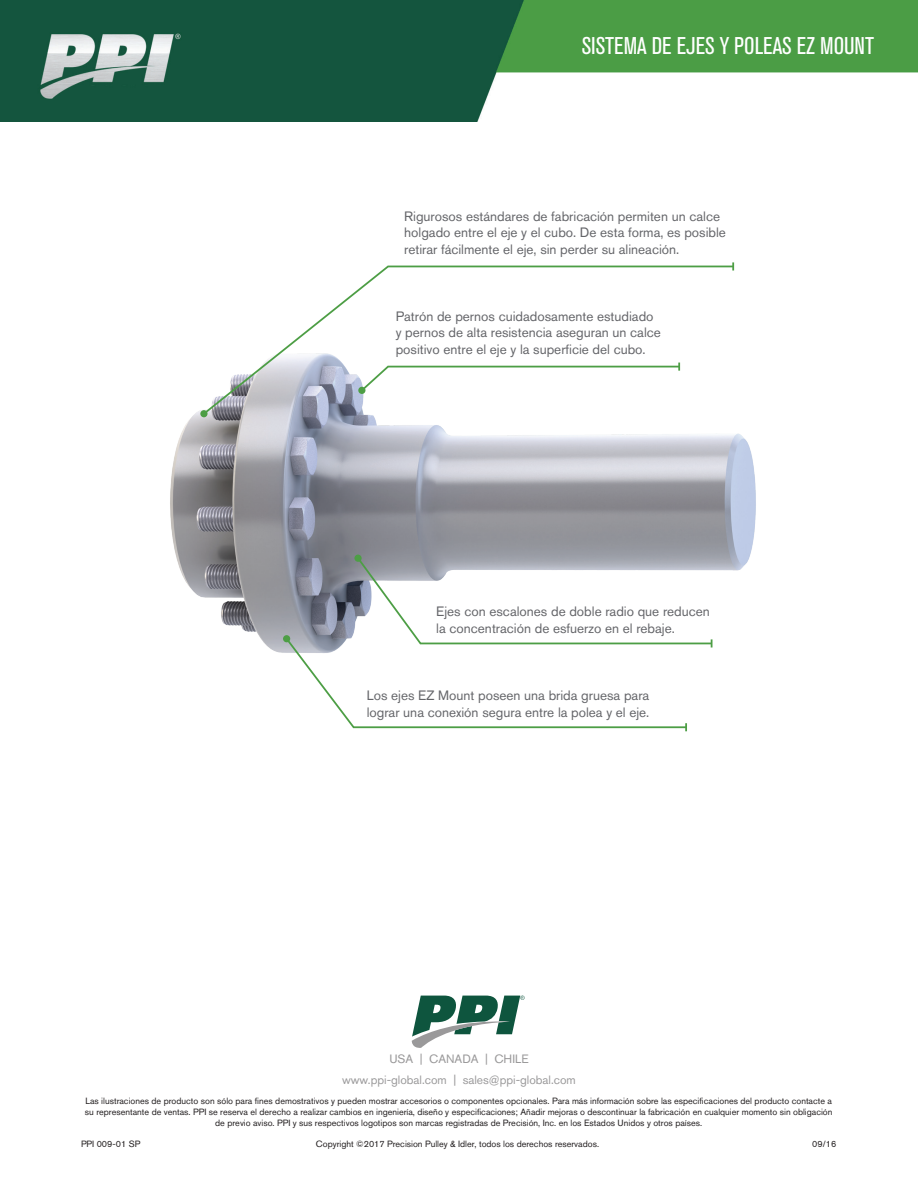
<style>
.page{position:relative;width:918px;height:1188px;background:#fff}
.page>*{position:absolute;margin:0;border:0;box-sizing:border-box;transform-origin:0 0}
.t1{font:condensed 24px "Akzidenz Grotesk BQ";color:#fff}
.t2{font:13.5px/16.2px "Akzidenz Grotesk BQ";color:#646569}
.t3{font:12px/21px "Akzidenz Grotesk BQ";color:#9a999a;text-align:center}
.t4{font:9px/10.8px "Akzidenz Grotesk BQ";color:#231f20;text-align:center}
</style>
<div class="page">
<img style="left:0;top:0;width:918px;height:122px">
<img style="left:170px;top:410px;width:586px;height:243px">
<div style="left:354px;top:555px;width:8px;height:7px;background:#4d9e45;border-radius:50%"></div>
<svg style="left:284px;top:556px;width:429px;height:175px"></svg>
<svg style="left:201px;top:265px;width:534px;height:151px"></svg>
<div style="left:200px;top:410px;width:8px;height:7px;background:#4d9e45;border-radius:50%"></div>
<svg style="left:732px;top:262px;width:2px;height:9px"></svg>
<svg style="left:412px;top:996px;width:113px;height:52px"></svg>
<h1 class="t1" style="left:582px;top:32px;width:294px">SISTEMA DE EJES Y POLEAS EZ MOUNT</h1>
<h2 class="t2" style="left:404px;top:208px;width:323px">Rigurosos estándares de fabricación permiten un calce holgado entre el eje y el cubo. De esta forma, es posible retirar fácilmente el eje, sin perder su alineación.</h2>
<h2 class="t2" style="left:396px;top:308px;width:267px">Patrón de pernos cuidadosamente estudiado y pernos de alta resistencia aseguran un calce positivo entre el eje y la superficie del cubo.</h2>
<h2 class="t2" style="left:436px;top:603px;width:275px">Ejes con escalones de doble radio que reducen la concentración de esfuerzo en el rebaje.</h2>
<h2 class="t2" style="left:367px;top:688px;width:284px">Los ejes EZ Mount poseen una brida gruesa para lograr una conexión segura entre la polea y el eje.</h2>
<h3 class="t3" style="left:342px;top:1048px;width:235px">USA | CANADA | CHILE www.ppi-global.com | sales@ppi-global.com</h3>
<p class="t4" style="left:85px;top:1096px;width:749px">Las ilustraciones de producto son sólo para fines demostrativos y pueden mostrar accesorios o componentes opcionales. Para más información sobre las especificaciones del producto contacte a su representante de ventas. PPI se reserva el derecho a realizar cambios en ingeniería, diseño y especificaciones; Añadir mejoras o descontinuar la fabricación en cualquier momento sin obligación de previo aviso. PPI y sus respectivos logotipos son marcas registradas de Precisión, Inc. en los Estados Unidos y otros países.</p>
<p class="t4" style="left:81px;top:1139px;width:61px">PPI 009-01 SP</p>
<p class="t4" style="left:316px;top:1139px;width:285px">Copyright ©2017 Precision Pulley &amp; Idler, todos los derechos reservados.</p>
<p class="t4" style="left:812px;top:1139px;width:25px">09/16</p>
</div>
